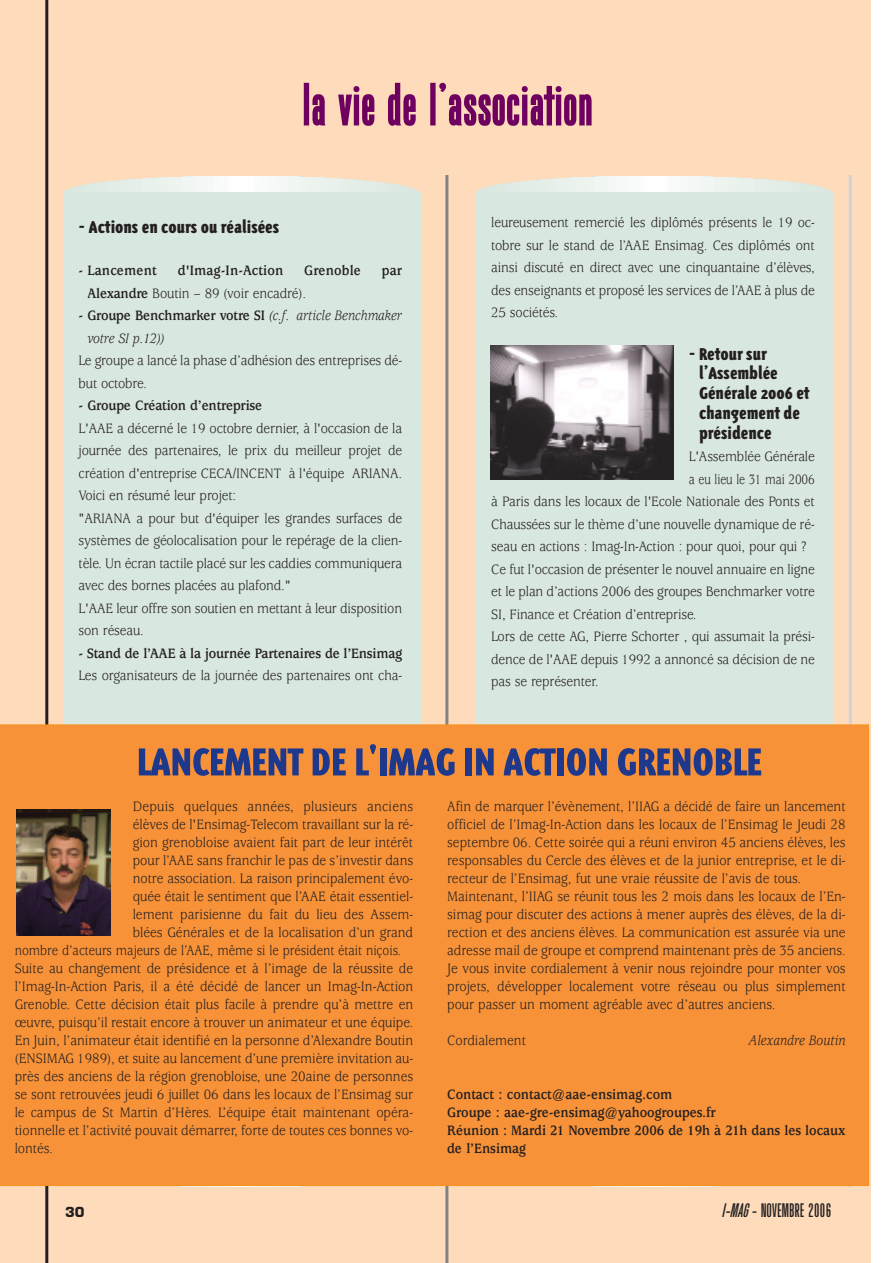
<style>
.page{position:relative;width:893px;height:1263px;background:#fff}
.page>*{position:absolute;margin:0;border:0;box-sizing:border-box;transform-origin:0 0}
.t1{font:54px "Undertaker";letter-spacing:.015em;color:#6e005f}
.t2{font:900 45px "Triplex Cond";color:#1e388c;scale:1.2 1}
.t3{font:900 19.8px/19.8px "Triplex Cond";color:#231f20;scale:1.2 1}
.t4{font:18px "Undertaker";color:#231f20}
.t5{font:15px/22.5px "Usherwood";color:#231f20;scale:.9 1}
.t6{font:700 15px/18px "Usherwood";color:#231f20;scale:.9 1}
.t7{font:italic 15px/22.5px "Usherwood";color:#231f20;scale:.9 1}
.t8{font:15px "Usherwood";color:#231f20;scale:.85 1}
.t9{font:15px "Usherwood";letter-spacing:.02em;color:#231f20;scale:.9 1}
.t10{font:15px "Usherwood";color:#231f20;scale:.8 1}
.t11{font:700 13.5px "Eurostile";color:#231f20}
.s1{font-weight:700}
.s2{font-weight:700;font-style:normal}
.s3{font-style:italic}
</style>
<div class="page">
<div style="left:0;top:1px;width:893px;height:1262px;background:#fedbbb"></div>
<hr style="left:849px;top:175px;width:3px;height:1012px;background:#d1d2d4">
<hr style="left:45px;top:1px;width:3px;height:1262px;background:#231f20">
<hr style="left:445px;top:175px;width:3px;height:1088px;background:#808284">
<div style="left:627px;top:1153px;width:53px;height:34px;background:#f8f6f0"></div>
<div style="left:640px;top:1153px;width:27px;height:34px;background:#fefaf6"></div>
<svg style="left:482px;top:179px;width:344px;height:13px"></svg>
<div style="left:541px;top:176px;width:226px;height:34px;background:#e5efe9"></div>
<div style="left:561px;top:176px;width:186px;height:34px;background:#e9f1ed"></div>
<div style="left:581px;top:176px;width:146px;height:34px;background:#edf4ef"></div>
<div style="left:601px;top:176px;width:106px;height:34px;background:#f1f6f3"></div>
<div style="left:621px;top:176px;width:66px;height:34px;background:#f6f9f6"></div>
<div style="left:634px;top:176px;width:40px;height:34px;background:#fafcfa"></div>
<div style="left:647px;top:176px;width:14px;height:34px;background:#fff"></div>
<div style="left:476px;top:192px;width:357px;height:978px;background:#d9e8df"></div>
<div style="left:215px;top:1153px;width:53px;height:34px;background:#f9f7f1"></div>
<div style="left:228px;top:1153px;width:26px;height:34px;background:#fefaf6"></div>
<svg style="left:69px;top:179px;width:345px;height:13px"></svg>
<div style="left:129px;top:176px;width:225px;height:34px;background:#e5efe9"></div>
<div style="left:148px;top:176px;width:186px;height:34px;background:#e9f1ed"></div>
<div style="left:168px;top:176px;width:146px;height:34px;background:#edf4ef"></div>
<div style="left:188px;top:176px;width:106px;height:34px;background:#f1f6f3"></div>
<div style="left:208px;top:176px;width:66px;height:34px;background:#f6f9f6"></div>
<div style="left:221px;top:176px;width:40px;height:34px;background:#fafcfa"></div>
<div style="left:235px;top:176px;width:13px;height:34px;background:#fff"></div>
<div style="left:64px;top:192px;width:356px;height:978px;background:#d9e8df"></div>
<div style="left:871px;top:1px;width:22px;height:1262px;background:#fff"></div>
<img style="left:491px;top:345px;width:183px;height:135px">
<div style="left:0;top:724px;width:869px;height:462px;background:#f79239"></div>
<img style="left:16px;top:809px;width:94px;height:126px">
<h1 class="t1" style="left:303px;top:83px;width:292px">la vie de l’association</h1>
<h3 class="t3" style="left:79px;top:218px;width:169px">- Actions en cours ou réalisées</h3>
<p class="t6" style="left:79px;top:263px;width:88px">- Lancement</p>
<p class="t6" style="left:178px;top:263px;width:119px">d'Imag-In-Action</p>
<p class="t6" style="left:304px;top:263px;width:64px">Grenoble</p>
<p class="t6" style="left:382px;top:263px;width:24px">par</p>
<p class="t5" style="left:87px;top:283px;width:245px"><span class="s1">Alexandre</span> Boutin – 89 (voir encadré).</p>
<p class="t7" style="left:87px;top:306px;width:351px;text-indent:-9px"><span class="s2">- Groupe Benchmarker votre SI</span> (c.f. article Benchmaker votre SI p.12))</p>
<p class="t5" style="left:79px;top:351px;width:361px">Le groupe a lancé la phase d’adhésion des entreprises dé&shy;but octobre.</p>
<p class="t6" style="left:79px;top:398px;width:205px">- Groupe Création d’entreprise</p>
<p class="t5" style="left:79px;top:418px;width:361px">L'AAE a décerné le 19 octobre dernier, à l'occasion de la journée des partenaires, le prix du meilleur projet de création d'entreprise CECA/INCENT à l'équipe ARIANA.<br>Voici en résumé leur projet:<br>"ARIANA a pour but d'équiper les grandes surfaces de systèmes de géolocalisation pour le repérage de la clien&shy;tèle. Un écran tactile placé sur les caddies communiquera avec des bornes placées au plafond."<br>L'AAE leur offre son soutien en mettant à leur disposition son réseau.</p>
<p class="t6" style="left:79px;top:646px;width:361px">- Stand de l’AAE à la journée Partenaires de l’Ensimag</p>
<p class="t5" style="left:79px;top:666px;width:361px">Les organisateurs de la journée des partenaires ont cha-</p>
<p class="t5" style="left:491px;top:213px;width:361px;text-align:justify">leureusement remercié les diplômés présents le 19 oc&shy;tobre sur le stand de l’AAE Ensimag. Ces diplômés ont ainsi discuté en direct avec une cinquantaine d’élèves, des enseignants et proposé les services de l’AAE à plus de 25 sociétés.</p>
<h3 class="t3" style="left:699px;top:345px;width:94px;text-indent:-10px">- Retour sur l’Assemblée<br>Générale 2006 et changement de présidence</h3>
<p class="t5" style="left:689px;top:447px;width:142px">L'Assemblée Générale</p>
<p class="t10" style="left:689px;top:473px;width:159px">a eu lieu le 31 mai 2006</p>
<p class="t5" style="left:491px;top:492px;width:361px">à Paris dans les locaux de l'Ecole Nationale des Ponts et</p>
<p class="t5" style="left:491px;top:514px;width:361px">Chaussées sur le thème d’une nouvelle dynamique de ré-</p>
<p class="t5" style="left:491px;top:537px;width:352px">seau en actions : Imag-In-Action : pour quoi, pour qui ?</p>
<p class="t5" style="left:491px;top:559px;width:361px">Ce fut l'occasion de présenter le nouvel annuaire en ligne</p>
<p class="t5" style="left:491px;top:582px;width:361px">et le plan d’actions 2006 des groupes Benchmarker votre</p>
<p class="t5" style="left:491px;top:604px;width:230px">SI, Finance et Création d’entreprise.</p>
<p class="t5" style="left:491px;top:627px;width:361px">Lors de cette AG, Pierre Schorter , qui assumait la prési-</p>
<p class="t5" style="left:491px;top:649px;width:361px">dence de l'AAE depuis 1992 a annoncé sa décision de ne</p>
<p class="t5" style="left:491px;top:672px;width:121px">pas se représenter.</p>
<h2 class="t2" style="left:137px;top:744px;width:522px">LANCEMENT DE L'IMAG IN ACTION GRENOBLE</h2>
<p class="t9" style="left:133px;top:800px;width:313px">Depuis quelques années, plusieurs anciens</p>
<p class="t5" style="left:133px;top:814px;width:313px">élèves de l'Ensimag-Telecom travaillant sur la ré-</p>
<p class="t5" style="left:133px;top:832px;width:313px">gion grenobloise avaient fait part de leur intérêt</p>
<p class="t5" style="left:133px;top:850px;width:313px">pour l’AAE sans franchir le pas de s’investir dans</p>
<p class="t5" style="left:133px;top:868px;width:313px">notre association. La raison principalement évo-</p>
<p class="t5" style="left:133px;top:886px;width:313px">quée était le sentiment que l’AAE était essentiel-</p>
<p class="t5" style="left:133px;top:904px;width:313px">lement parisienne du fait du lieu des Assem-</p>
<p class="t5" style="left:133px;top:922px;width:313px">blées Générales et de la localisation d’un grand</p>
<p class="t8" style="left:15px;top:944px;width:456px">nombre d’acteurs majeurs de l’AAE, même si le président était niçois.</p>
<p class="t5" style="left:15px;top:958px;width:444px">Suite au changement de présidence et à l’image de la réussite de</p>
<p class="t5" style="left:15px;top:976px;width:444px">l’Imag-In-Action Paris, il a été décidé de lancer un Imag-In-Action</p>
<p class="t5" style="left:15px;top:994px;width:444px">Grenoble. Cette décision était plus facile à prendre qu’à mettre en</p>
<p class="t5" style="left:15px;top:1012px;width:444px">œuvre, puisqu’il restait encore à trouver un animateur et une équipe.</p>
<p class="t5" style="left:15px;top:1030px;width:444px">En Juin, l’animateur était identifié en la personne d’Alexandre Boutin</p>
<p class="t5" style="left:15px;top:1048px;width:444px">(ENSIMAG 1989), et suite au lancement d’une première invitation au-</p>
<p class="t5" style="left:15px;top:1066px;width:444px">près des anciens de la région grenobloise, une 20aine de personnes</p>
<p class="t5" style="left:15px;top:1084px;width:444px">se sont retrouvées jeudi 6 juillet 06 dans les locaux de l’Ensimag sur</p>
<p class="t5" style="left:15px;top:1102px;width:444px">le campus de St Martin d’Hères. L’équipe était maintenant opéra-</p>
<p class="t5" style="left:15px;top:1120px;width:444px">tionnelle et l’activité pouvait démarrer, forte de toutes ces bonnes vo-</p>
<p class="t5" style="left:15px;top:1138px;width:44px">lontés.</p>
<p class="t5" style="left:447px;top:798px;width:444px;line-height:18px">Afin de marquer l’évènement, l’IIAG a décidé de faire un lancement officiel de l’Imag-In-Action dans les locaux de l’Ensimag le Jeudi 28 septembre 06. Cette soirée qui a réuni environ 45 anciens élèves, les responsables du Cercle des élèves et de la junior entreprise, et le di&shy;recteur de l’Ensimag, fut une vraie réussite de l’avis de tous.<br>Maintenant, l’IIAG se réunit tous les 2 mois dans les locaux de l’En&shy;simag pour discuter des actions à mener auprès des élèves, de la di&shy;rection et des anciens élèves. La communication est assurée via une adresse mail de groupe et comprend maintenant près de 35 anciens.<br>Je vous invite cordialement à venir nous rejoindre pour monter vos projets, développer localement votre réseau ou plus simplement pour passer un moment agréable avec d’autres anciens.</p>
<p class="t5" style="left:447px;top:1030px;width:89px">Cordialement</p>
<p class="t7" style="left:749px;top:1030px;width:109px">Alexandre Boutin</p>
<p class="t6" style="left:447px;top:1086px;width:444px">Contact : contact@aae-ensimag.com<br>Groupe : aae-gre-ensimag@yahoogroupes.fr<br>Réunion : Mardi 21 Novembre 2006 de 19h à 21h dans les locaux de l’Ensimag</p>
<p class="t11" style="left:65px;top:1206px;width:21px">30</p>
<p class="t4" style="left:722px;top:1203px;width:111px"><span class="s3">I-MAG</span>- NOVEMBRE 2006</p>
</div>
